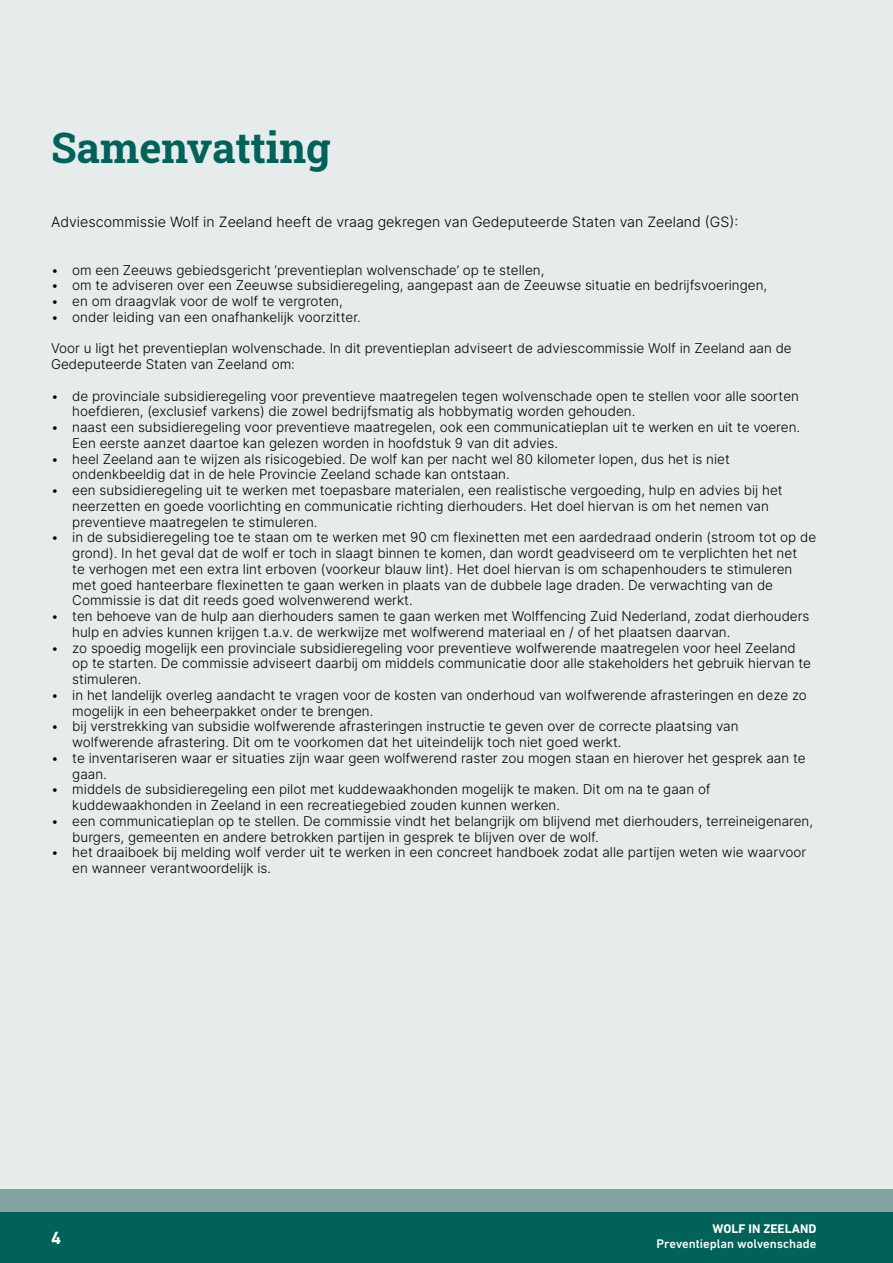
<style>
.page{position:relative;width:893px;height:1263px;background:#fff}
.page>*{position:absolute;margin:0;border:0;box-sizing:border-box;transform-origin:0 0}
.Kop_1{font:42px "Roboto Slab";color:#006258}
.t1{font:700 18px "DIN Next LT Pro";color:#fff}
.Kop_1-2{font:300 14.25px "Inter";color:#000}
.Brood{font:300 13.5px/15.8px "Inter";color:#000}
.t2{font:500 12.75px "DIN Next LT Pro";color:#fff}
.t3{font:700 12.75px "DIN Next LT Pro";color:#fff}
</style>
<div class="page">
<div style="left:0;top:1211px;width:893px;height:52px;background:#006258"></div>
<div style="left:0;top:1188px;width:893px;height:23px;background:#82a4a0"></div>
<div style="left:0;top:0;width:893px;height:1188px;background:#e6ecec"></div>
<p class="Kop_1" style="left:51px;top:119px;width:281px">Samenvatting</p>
<p class="Kop_1-2" style="left:51px;top:212px;width:689px">Adviescommissie Wolf in Zeeland heeft de vraag gekregen van Gedeputeerde Staten van Zeeland (GS):</p>
<p class="Brood" style="left:51px;top:261px;width:495px">• om een Zeeuws gebiedsgericht ‘preventieplan wolvenschade’ op te stellen,</p>
<p class="Brood" style="left:51px;top:277px;width:718px">• om te adviseren over een Zeeuwse subsidieregeling, aangepast aan de Zeeuwse situatie en bedrijfsvoeringen,</p>
<p class="Brood" style="left:51px;top:293px;width:293px">• en om draagvlak voor de wolf te vergroten,</p>
<p class="Brood" style="left:51px;top:309px;width:311px">• onder leiding van een onafhankelijk voorzitter.</p>
<p class="Brood" style="left:51px;top:340px;width:742px">Voor u ligt het preventieplan wolvenschade. In dit preventieplan adviseert de adviescommissie Wolf in Zeeland aan de<br>Gedeputeerde Staten van Zeeland om:</p>
<p class="Brood" style="left:72px;top:387px;width:728px;text-indent:-21px">• de provinciale subsidieregeling voor preventieve maatregelen tegen wolvenschade open te stellen voor alle soorten hoefdieren, (exclusief varkens) die zowel bedrijfsmatig als hobbymatig worden gehouden.</p>
<p class="Brood" style="left:72px;top:419px;width:729px;text-indent:-21px">• naast een subsidieregeling voor preventieve maatregelen, ook een communicatieplan uit te werken en uit te voeren.<br>Een eerste aanzet daartoe kan gelezen worden in hoofdstuk 9 van dit advies.</p>
<p class="Brood" style="left:72px;top:450px;width:659px;text-indent:-21px">• heel Zeeland aan te wijzen als risicogebied. De wolf kan per nacht wel 80 kilometer lopen, dus het is niet ondenkbeeldig dat in de hele Provincie Zeeland schade kan ontstaan.</p>
<p class="Brood" style="left:72px;top:482px;width:712px;text-indent:-21px">• een subsidieregeling uit te werken met toepasbare materialen, een realistische vergoeding, hulp en advies bij het neerzetten en goede voorlichting en communicatie richting dierhouders. Het doel hiervan is om het nemen van preventieve maatregelen te stimuleren.</p>
<p class="Brood" style="left:72px;top:529px;width:745px;text-indent:-21px">• in de subsidieregeling toe te staan om te werken met 90 cm flexinetten met een aardedraad onderin (stroom tot op de grond). In het geval dat de wolf er toch in slaagt binnen te komen, dan wordt geadviseerd om te verplichten het net<br>te verhogen met een extra lint erboven (voorkeur blauw lint). Het doel hiervan is om schapenhouders te stimuleren met goed hanteerbare flexinetten te gaan werken in plaats van de dubbele lage draden. De verwachting van de Commissie is dat dit reeds goed wolvenwerend werkt.</p>
<p class="Brood" style="left:72px;top:608px;width:739px;text-indent:-21px">• ten behoeve van de hulp aan dierhouders samen te gaan werken met Wolffencing Zuid Nederland, zodat dierhouders hulp en advies kunnen krijgen t.a.v. de werkwijze met wolfwerend materiaal en / of het plaatsen daarvan.</p>
<p class="Brood" style="left:72px;top:639px;width:740px;text-indent:-21px">• zo spoedig mogelijk een provinciale subsidieregeling voor preventieve wolfwerende maatregelen voor heel Zeeland op te starten. De commissie adviseert daarbij om middels communicatie door alle stakeholders het gebruik hiervan te stimuleren.</p>
<p class="Brood" style="left:72px;top:687px;width:736px;text-indent:-21px">• in het landelijk overleg aandacht te vragen voor de kosten van onderhoud van wolfwerende afrasteringen en deze zo mogelijk in een beheerpakket onder te brengen.</p>
<p class="Brood" style="left:72px;top:718px;width:668px;text-indent:-21px">• bij verstrekking van subsidie wolfwerende afrasteringen instructie te geven over de correcte plaatsing van wolfwerende afrastering. Dit om te voorkomen dat het uiteindelijk toch niet goed werkt.</p>
<p class="Brood" style="left:72px;top:750px;width:735px;text-indent:-21px">• te inventariseren waar er situaties zijn waar geen wolfwerend raster zou mogen staan en hierover het gesprek aan te gaan.</p>
<p class="Brood" style="left:72px;top:781px;width:640px;text-indent:-21px">• middels de subsidieregeling een pilot met kuddewaakhonden mogelijk te maken. Dit om na te gaan of kuddewaakhonden in Zeeland in een recreatiegebied zouden kunnen werken.</p>
<p class="Brood" style="left:72px;top:813px;width:742px;text-indent:-21px">• een communicatieplan op te stellen. De commissie vindt het belangrijk om blijvend met dierhouders, terreineigenaren, burgers, gemeenten en andere betrokken partijen in gesprek te blijven over de wolf.</p>
<p class="Brood" style="left:72px;top:844px;width:736px;text-indent:-21px">• het draaiboek bij melding wolf verder uit te werken in een concreet handboek zodat alle partijen weten wie waarvoor en wanneer verantwoordelijk is.</p>
<h2 class="t1" style="left:51px;top:1227px;width:12px">4</h2>
<p class="t3" style="left:712px;top:1221px;width:105px">WOLF IN ZEELAND</p>
<p class="t2" style="left:656px;top:1237px;width:161px">Preventieplan wolvenschade</p>
</div>
